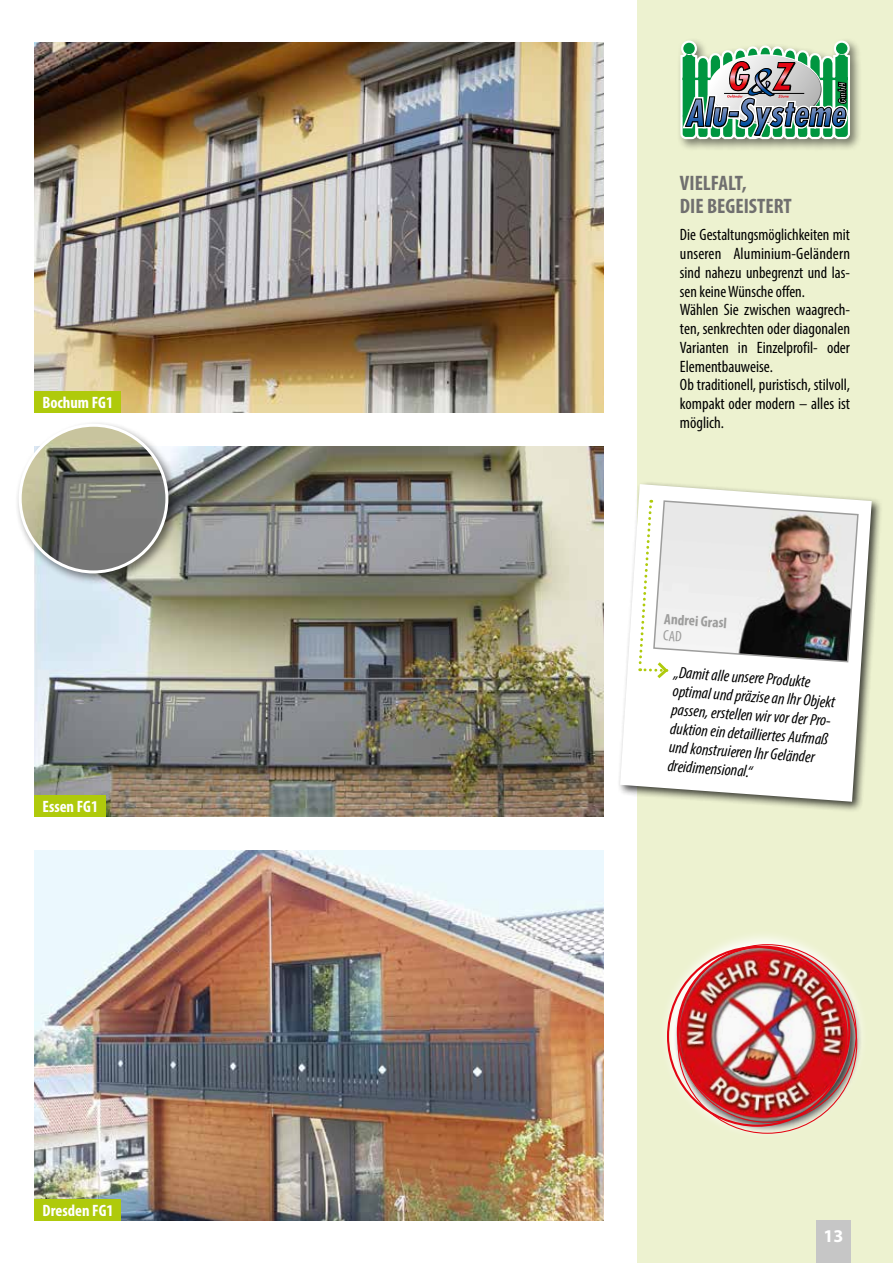
<style>
.page{position:relative;width:893px;height:1263px;background:#fff}
.page>*{position:absolute;margin:0;border:0;box-sizing:border-box;transform-origin:0 0}
.t1{font:700 condensed 21px/22.5px "Myriad Pro";color:#706f6f}
.t2{font:700 18px "Myriad Pro";color:#fff}
.t3{font:condensed 16.5px/18.8px "Myriad Pro";color:#000}
.t4{font:italic condensed 16.5px/18.8px "Myriad Pro";color:#000}
.t5{font:700 condensed 16.5px "Myriad Pro";color:#fff}
.t6{font:700 condensed 15px "Myriad Pro";color:#9d9d9c}
</style>
<div class="page">
<div style="left:638px;top:0;width:255px;height:1263px;background:#edf2d0"></div>
<div style="left:676px;top:38px;width:187px;height:113px;background:#000;opacity:.5"></div>
<svg style="left:678px;top:38px;width:174px;height:113px"></svg>
<div style="left:816px;top:1220px;width:34px;height:43px;background:#c6c6c6"></div>
<img style="left:34px;top:446px;width:570px;height:370px">
<div style="left:15px;top:420px;width:165px;height:165px;background:#000;opacity:.5"></div>
<img style="left:20px;top:425px;width:147px;height:147px;border-radius:73px">
<div style="left:19px;top:424px;width:149px;height:149px;border:3px solid #fff;border-radius:50%"></div>
<div style="left:34px;top:795px;width:71px;height:21px;background:#afca0b"></div>
<div style="left:617px;top:481px;width:266px;height:332px;background:#000;opacity:.75"></div>
<svg style="left:620px;top:484px;width:252px;height:318px;fill:#fff"></svg>
<img style="left:34px;top:43px;width:570px;height:369px">
<div style="left:34px;top:391px;width:86px;height:21px;background:#afca0b"></div>
<img style="left:34px;top:850px;width:570px;height:370px">
<div style="left:34px;top:1199px;width:86px;height:21px;background:#afca0b"></div>
<svg style="left:665px;top:936px;width:136px;height:136px"></svg>
<div style="left:673px;top:944px;width:189px;height:190px;background:#000;opacity:.75"></div>
<img style="left:677px;top:948px;width:174px;height:173px">
<svg style="left:637px;top:499px;width:222px;height:182px"></svg>
<p class="t5" style="left:43px;top:392px;width:72px">Bochum FG1</p>
<p class="t5" style="left:43px;top:796px;width:57px">Essen FG1</p>
<p class="t5" style="left:43px;top:1200px;width:73px">Dresden FG1</p>
<p class="t1" style="left:680px;top:171px;width:113px">VIELFALT,<br>DIE BEGEISTERT</p>
<p class="t3" style="left:680px;top:225px;width:172px">Die Gestaltungsmöglichkeiten mit unseren Aluminium-Geländern sind nahezu unbegrenzt und las&shy;sen keine Wünsche offen.<br>Wählen Sie zwischen waagrech&shy;ten, senkrechten oder diagonalen<br>Varianten in Einzelprofil- oder<br>Elementbauweise.<br>Ob traditionell, puristisch, stilvoll, kompakt oder modern – alles ist möglich.</p>
<p class="t6" style="left:665px;top:609px;width:64px;rotate:4deg">Andrei Grasl</p>
<p class="t4" style="left:675px;top:662px;width:164px;rotate:4deg">„Damit alle unsere Produkte optimal und präzise an Ihr Objekt passen, erstellen wir vor der Pro&shy;duktion ein detailliertes Aufmaß und konstruieren Ihr Geländer dreidimensional.“</p>
<p class="t2" style="left:823px;top:1225px;width:21px">13</p>
</div>
